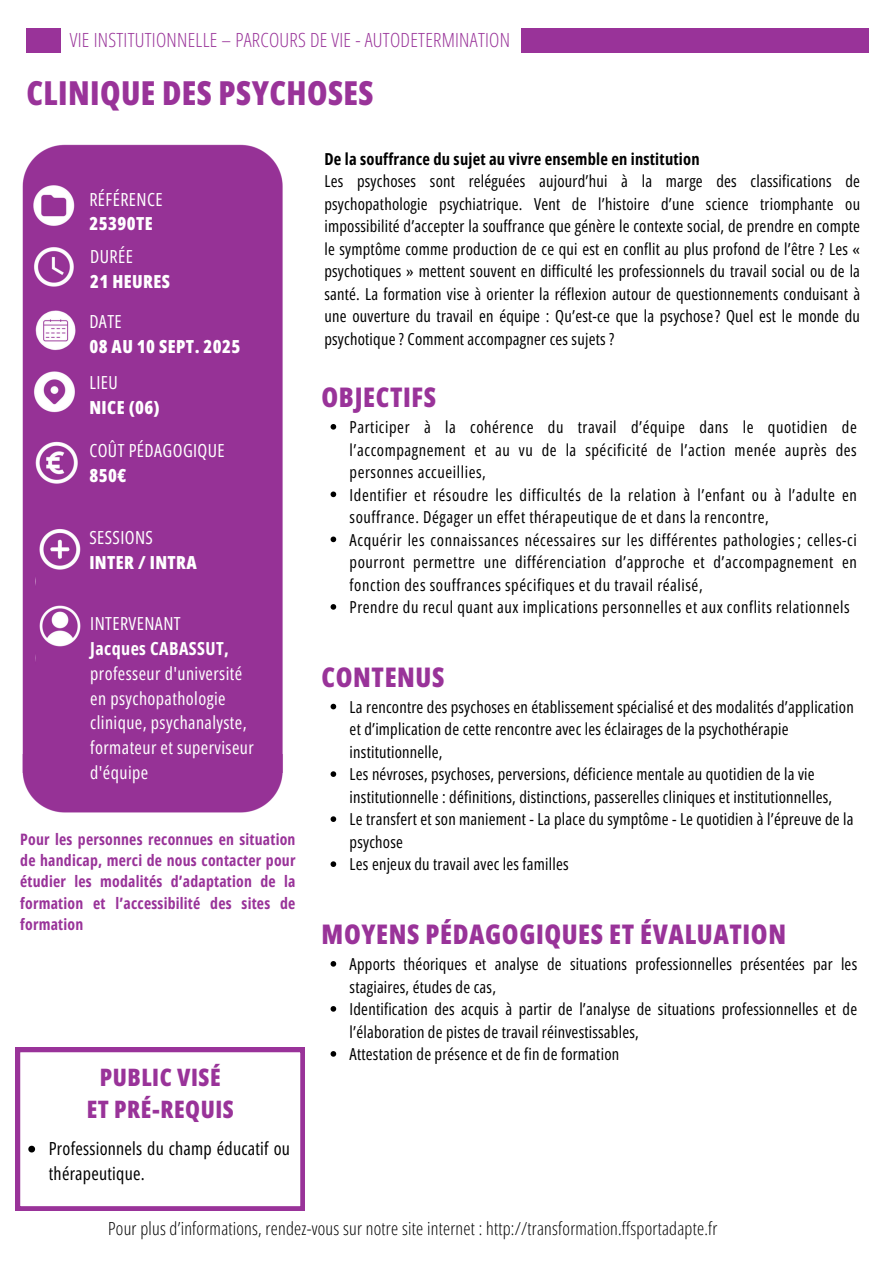
<style>
.page{position:relative;width:894px;height:1264px;background:#fff}
.page>*{position:absolute;margin:0;border:0;box-sizing:border-box;transform-origin:0 0}
.t1{font:800 33px "Open Sans Condensed";letter-spacing:.015em;color:#939}
.t2{font:800 27px "Open Sans Condensed";letter-spacing:.025em;color:#939}
.t3{font:800 24px "Open Sans Condensed";letter-spacing:.025em;color:#939}
.t4{font:300 19.5px "Open Sans Condensed";letter-spacing:.015em;color:#939}
.t5{font:18px/24.8px "Open Sans Condensed";letter-spacing:.025em;color:#fff}
.t6{font:300 18px "Open Sans Condensed";letter-spacing:.015em;color:#000}
.t7{font:800 18px/24.8px "Open Sans Condensed";letter-spacing:.025em;color:#fff}
.t8{font:18px/24.8px "Open Sans Condensed";letter-spacing:.015em;color:#000}
.t9{font:16.5px/22.5px "Open Sans Condensed";letter-spacing:.015em;color:#000}
.t10{font:16.5px/22.5px "Open Sans Condensed";letter-spacing:.035em;color:#000}
.t11{font:700 16.5px "Open Sans Condensed";letter-spacing:.015em;color:#000}
.t12{font:700 15.75px/21.3px "Open Sans Condensed";letter-spacing:.015em;color:#939;text-align:justify}
.s1{font-weight:800}
.s2{font-weight:400}
.s3{font-weight:700}
</style>
<div class="page">
<img style="left:22px;top:772px;width:261px;height:41px">
<div style="left:22px;top:144px;width:261px;height:628px;background:#963296"></div>
<svg style="left:16px;top:1047px;width:289px;height:163px"></svg>
<svg style="left:330px;top:424px;width:6px;height:5px"></svg>
<svg style="left:330px;top:491px;width:6px;height:6px"></svg>
<svg style="left:330px;top:536px;width:6px;height:6px"></svg>
<svg style="left:330px;top:604px;width:6px;height:5px"></svg>
<svg style="left:28px;top:1145px;width:7px;height:7px"></svg>
<svg style="left:330px;top:961px;width:6px;height:5px"></svg>
<svg style="left:330px;top:1006px;width:6px;height:5px"></svg>
<svg style="left:330px;top:1051px;width:6px;height:5px"></svg>
<svg style="left:330px;top:703px;width:6px;height:6px"></svg>
<svg style="left:330px;top:771px;width:6px;height:6px"></svg>
<svg style="left:330px;top:816px;width:6px;height:6px"></svg>
<svg style="left:330px;top:861px;width:6px;height:6px"></svg>
<img style="left:36px;top:517px;width:50px;height:186px">
<div style="left:521px;top:28px;width:347px;height:25px;background:#939"></div>
<div style="left:26px;top:29px;width:35px;height:24px;background:#939"></div>
<p class="t4" style="left:70px;top:26px;width:441px">VIE INSTITUTIONNELLE – PARCOURS DE VIE - AUTODETERMINATION</p>
<h4 class="t1" style="left:26px;top:70px;width:348px">CLINIQUE DES PSYCHOSES</h4>
<h6 class="t5" style="left:89px;top:186px;width:75px">RÉFÉRENCE<br><span class="s1">25390TE</span></h6>
<h2 class="t7" style="left:90px;top:244px;width:81px"><span class="s2">DURÉE<br></span>21 HEURES</h2>
<h3 class="t7" style="left:89px;top:309px;width:153px"><span class="s2">DATE<br></span>08 AU 10 SEPT. 2025</h3>
<p class="t5" style="left:89px;top:369px;width:30px">LIEU</p>
<p class="t7" style="left:89px;top:394px;width:72px">NICE (06)</p>
<p class="t5" style="left:89px;top:438px;width:137px">COÛT PÉDAGOGIQUE</p>
<p class="t7" style="left:89px;top:462px;width:38px">850€</p>
<p class="t7" style="left:89px;top:524px;width:109px"><span class="s2">SESSIONS<br></span>INTER / INTRA</p>
<p class="t5" style="left:90px;top:611px;width:165px">INTERVENANT<br><span class="s3">Jacques CABASSUT, </span>professeur d'université en psychopathologie clinique, psychanalyste, formateur et superviseur d'équipe</p>
<p class="t12" style="left:20px;top:828px;width:277px">Pour les personnes reconnues en situation de handicap, merci de nous contacter pour étudier les modalités d’adaptation de la formation et l’accessibilité des sites de formation</p>
<p class="t3" style="left:100px;top:1059px;width:122px">PUBLIC VISÉ</p>
<p class="t3" style="left:87px;top:1092px;width:149px">ET PRÉ-REQUIS</p>
<h4 class="t8" style="left:49px;top:1135px;width:242px">Professionnels du champ éducatif ou thérapeutique.</h4>
<p class="t11" style="left:324px;top:147px;width:376px">De la souffrance du sujet au vivre ensemble en institution</p>
<h5 class="t9" style="left:324px;top:170px;width:537px;text-align:justify">Les psychoses sont reléguées aujourd’hui à la marge des classifications de psychopathologie psychiatrique. Vent de l’histoire d’une science triomphante ou impossibilité d’accepter la souffrance que génère le contexte social, de prendre en compte le symptôme comme production de ce qui est en conflit au plus profond de l’être ? Les « psychotiques » mettent souvent en difficulté les professionnels du travail social ou de la santé. La formation vise à orienter la réflexion autour de questionnements conduisant à une ouverture du travail en équipe : Qu’est-ce que la psychose? Quel est le monde du psychotique ? Comment accompagner ces sujets ?</h5>
<h2 class="t2" style="left:321px;top:378px;width:116px">OBJECTIFS</h2>
<h1 class="t9" style="left:349px;top:415px;width:508px;text-align:justify">Participer à la cohérence du travail d’équipe dans le quotidien de l’accompagnement et au vu de la spécificité de l’action menée auprès des personnes accueillies,</h1>
<p class="t10" style="left:349px;top:483px;width:508px">Identifier et résoudre les difficultés de la relation à l’enfant ou à l’adulte en souffrance. Dégager un effet thérapeutique de et dans la rencontre,</p>
<h4 class="t9" style="left:349px;top:528px;width:508px;text-align:justify">Acquérir les connaissances nécessaires sur les différentes pathologies; celles-ci pourront permettre une différenciation d’approche et d’accompagnement en fonction des souffrances spécifiques et du travail réalisé,</h4>
<h4 class="t10" style="left:349px;top:595px;width:501px">Prendre du recul quant aux implications personnelles et aux conflits relationnels</h4>
<p class="t2" style="left:321px;top:658px;width:124px">CONTENUS</p>
<h2 class="t9" style="left:349px;top:695px;width:505px">La rencontre des psychoses en établissement spécialisé et des modalités d’application et d’implication de cette rencontre avec les éclairages de la psychothérapie institutionnelle,</h2>
<p class="t9" style="left:349px;top:762px;width:484px">Les névroses, psychoses, perversions, déficience mentale au quotidien de la vie institutionnelle : définitions, distinctions, passerelles cliniques et institutionnelles,</p>
<p class="t9" style="left:349px;top:807px;width:505px">Le transfert et son maniement - La place du symptôme - Le quotidien à l’épreuve de la psychose</p>
<p class="t9" style="left:349px;top:852px;width:220px">Les enjeux du travail avec les familles</p>
<p class="t2" style="left:321px;top:915px;width:466px">MOYENS PÉDAGOGIQUES ET ÉVALUATION</p>
<p class="t9" style="left:349px;top:952px;width:509px">Apports théoriques et analyse de situations professionnelles présentées par les stagiaires, études de cas,</p>
<p class="t9" style="left:349px;top:997px;width:509px">Identification des acquis à partir de l’analyse de situations professionnelles et de l’élaboration de pistes de travail réinvestissables,</p>
<h4 class="t9" style="left:349px;top:1042px;width:271px">Attestation de présence et de fin de formation</h4>
<p class="t6" style="left:108px;top:1215px;width:610px">Pour plus d’informations, rendez-vous sur notre site internet : http://transformation.ffsportadapte.fr</p>
</div>
